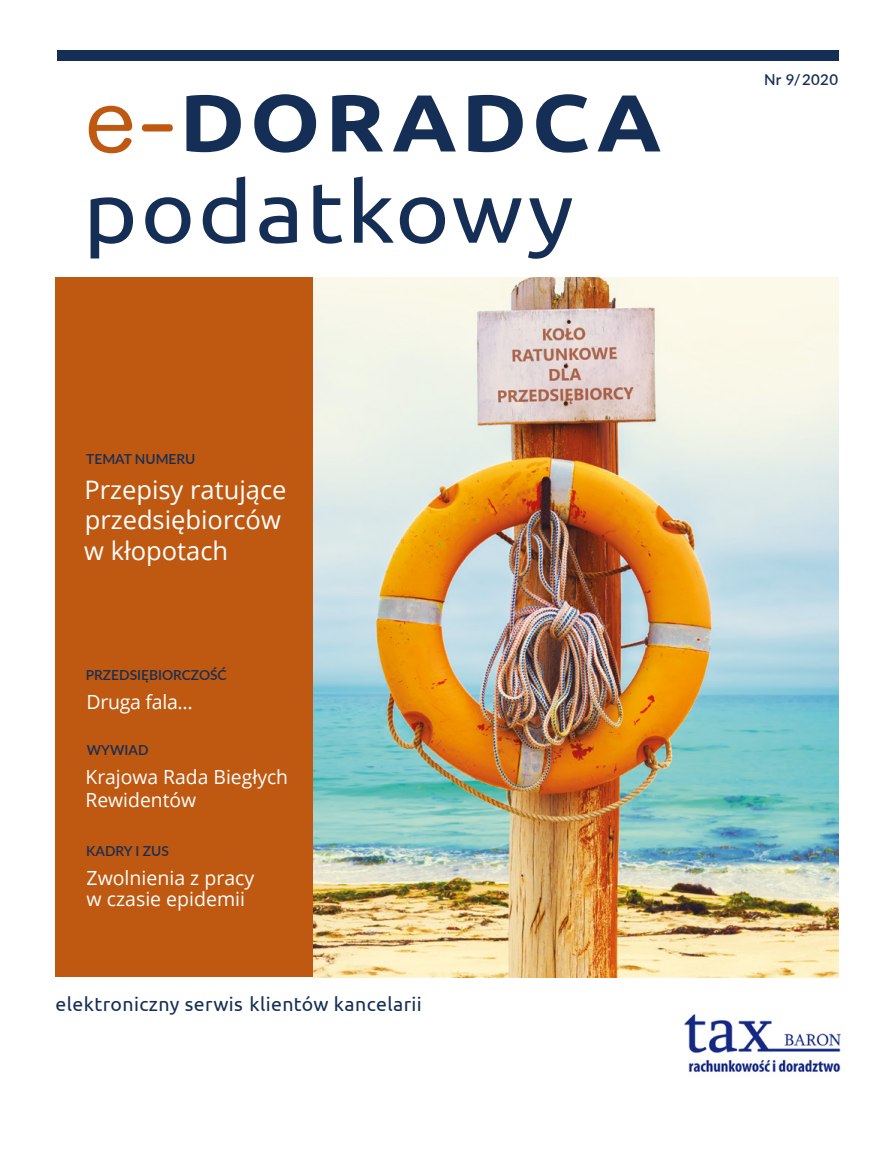
<style>
.page{position:relative;width:893px;height:1149px;background:#fff}
.page>*{position:absolute;margin:0;border:0;box-sizing:border-box;transform-origin:0 0}
.t1{font:85.35px "Ubuntu";letter-spacing:.03em;color:#152e55;scale:1.09 1}
.t2{font:700 80.7px "Ubuntu";letter-spacing:.05em;color:#152e55;scale:1.11 1}
.t3{font:25.5px/30.6px "Open Sans";color:#fff}
.t4{font:19.5px/21px "Open Sans";color:#fff}
.t5{font:19.5px "Ubuntu";letter-spacing:.02em;color:#152e55}
.t6{font:600 15px "Lato";letter-spacing:.025em;color:#152e55}
.t7{font:600 13.8px "Lato";color:#152e55}
.s1{font-family:"Hira Maru Pro W4";font-weight:400;font-size:81.45px;color:#bf5811}
</style>
<div class="page">
<div style="left:57px;top:50px;width:781px;height:11px;background:#152e55"></div>
<div style="left:56px;top:277px;width:257px;height:700px;background:#bf5811"></div>
<img style="left:313px;top:277px;width:526px;height:699px">
<img style="left:684px;top:1014px;width:157px;height:59px">
<h2 class="t2" style="left:85px;top:74px;width:521px"><span class="s1">e-</span>DORADCA</h2>
<h1 class="t1" style="left:83px;top:160px;width:452px">podatkowy</h1>
<p class="t7" style="left:86px;top:449px;width:111px">TEMAT NUMERU</p>
<h3 class="t3" style="left:84px;top:473px;width:204px">Przepisy ratujące przedsiębiorców w kłopotach</h3>
<p class="t7" style="left:86px;top:664px;width:142px">PRZEDSIĘBIORCZOŚĆ</p>
<p class="t4" style="left:87px;top:690px;width:108px">Druga fala…</p>
<p class="t7" style="left:87px;top:739px;width:63px">WYWIAD</p>
<p class="t4" style="left:85px;top:764px;width:204px;line-height:23.4px">Krajowa Rada Biegłych<br>Rewidentów</p>
<p class="t7" style="left:86px;top:840px;width:84px">KADRY I ZUS</p>
<p class="t4" style="left:87px;top:866px;width:169px">Zwolnienia z pracy w czasie epidemii</p>
<p class="t5" style="left:56px;top:991px;width:368px">elektroniczny serwis klientów kancelarii</p>
<p class="t6" style="left:764px;top:69px;width:75px">Nr 9/ 2020</p>
</div>
